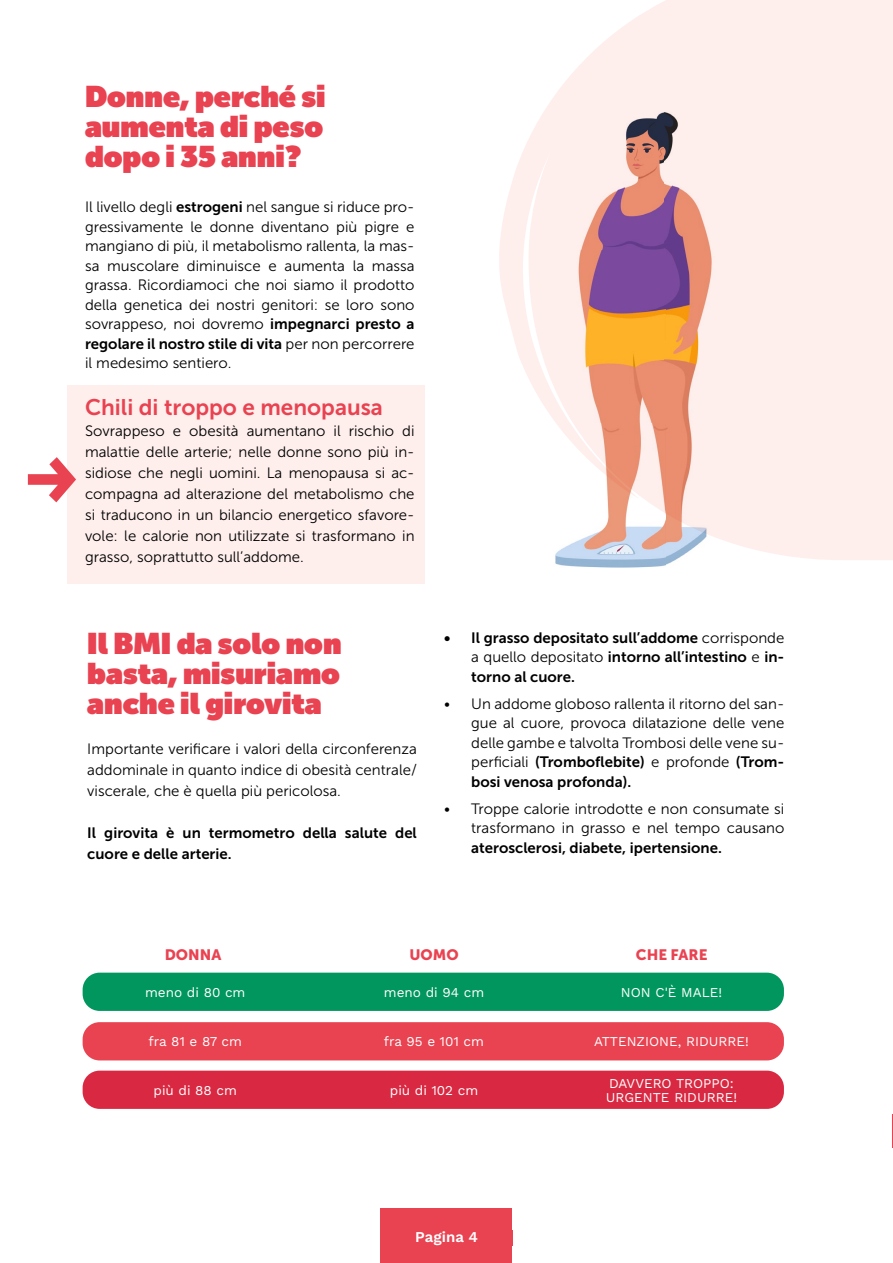
<style>
.page{position:relative;width:893px;height:1263px;background:#fff}
.page>*{position:absolute;margin:0;border:0;box-sizing:border-box;transform-origin:0 0}
.t1{font:900 29.7px/30px "Museo Sans Display";color:#e94251;text-align:justify}
.t2{font:22.5px "Museo Sans 700";color:#e94251}
.t3{font:15px/19.5px "Museo Sans 300";color:#000;text-align:justify}
.t4{font:15px/19.5px "Museo Sans 700";color:#000}
.t5{font:15px "Museo Sans 900";color:#e94251}
.t6{font:600 15px "Work Sans";color:#fff}
.t7{font:13.5px/13.5px "Work Sans";color:#fff}
.s1{font-family:"Museo Sans 700"}
.s2{font-family:"Museo Sans 300"}
</style>
<div class="page">
<hr style="left:892px;top:1114px;width:1px;height:34px;background:#e94251">
<div style="left:67px;top:385px;width:358px;height:199px;background:#feefed"></div>
<svg style="left:28px;top:457px;width:48px;height:45px"></svg>
<div style="left:381px;top:1209px;width:131px;height:54px;background:#e94251"></div>
<div style="left:83px;top:973px;width:701px;height:38px;background:#00965e;border-radius:17px"></div>
<div style="left:83px;top:1070px;width:701px;height:39px;background:#d92942;border-radius:17px"></div>
<div style="left:83px;top:1022px;width:701px;height:38px;background:#e94251;border-radius:17px"></div>
<svg style="left:499px;top:141px;width:29px;height:235px;fill:#feefed"></svg>
<svg style="left:528px;top:0;width:365px;height:560px;background:#fef0ee"></svg>
<img style="left:546px;top:78px;width:175px;height:490px">
<h1 class="t1" style="left:85px;top:82px;width:242px">Donne, perché si aumenta di peso dopo i 35 anni?</h1>
<p class="t3" style="left:85px;top:198px;width:331px">Il livello degli <span class="s1">estrogeni</span> nel sangue si riduce pro&shy;gressivamente le donne diventano più pigre e mangiano di più, il metabolismo rallenta, la mas&shy;sa muscolare diminuisce e aumenta la massa grassa. Ricordiamoci che noi siamo il prodotto della genetica dei nostri genitori: se loro sono sovrappeso, noi dovremo <span class="s1">impegnarci presto a</span></p>
<p class="t4" style="left:85px;top:334px;width:331px">regolare il nostro stile di vita <span class="s2">per non percorrere</span></p>
<p class="t3" style="left:85px;top:354px;width:148px">il medesimo sentiero.</p>
<h2 class="t2" style="left:85px;top:395px;width:299px">Chili di troppo e menopausa</h2>
<p class="t3" style="left:85px;top:420px;width:331px;line-height:21px">Sovrappeso e obesità aumentano il rischio di malattie delle arterie; nelle donne sono più in&shy;sidiose che negli uomini. La menopausa si ac&shy;compagna ad alterazione del metabolismo che si traducono in un bilancio energetico sfavore&shy;vole: le calorie non utilizzate si trasformano in grasso, soprattutto sull’addome.</p>
<h1 class="t1" style="left:87px;top:628px;width:256px">Il BMI da solo non basta, misuriamo anche il girovita</h1>
<p class="t3" style="left:87px;top:739px;width:331px;line-height:21px">Importante verificare i valori della circonferenza addominale in quanto indice di obesità centrale/ viscerale, che è quella più pericolosa.</p>
<p class="t4" style="left:87px;top:823px;width:331px;line-height:21px">Il girovita è un termometro della salute del cuore e delle arterie.</p>
<p class="t4" style="left:471px;top:628px;width:315px;text-align:justify;text-indent:-27px">• Il grasso depositato sull’addome <span class="s2">corrisponde a quello depositato</span> intorno all’intestino <span class="s2">e</span> in&shy;torno al cuore.</p>
<p class="t3" style="left:471px;top:694px;width:315px;text-indent:-27px">• Un addome globoso rallenta il ritorno del san&shy;gue al cuore, provoca dilatazione delle vene delle gambe e talvolta Trombosi delle vene su-</p>
<p class="t4" style="left:471px;top:752px;width:315px"><span class="s2">perficiali</span> (Tromboflebite) <span class="s2">e profonde</span> (Trom&shy;bosi venosa profonda).</p>
<p class="t3" style="left:444px;top:799px;width:342px;text-align:right">• Troppe calorie introdotte e non consumate si trasformano in grasso e nel tempo causano</p>
<p class="t4" style="left:471px;top:838px;width:252px">aterosclerosi, diabete, ipertensione.</p>
<p class="t5" style="left:165px;top:946px;width:58px">DONNA</p>
<p class="t5" style="left:409px;top:946px;width:51px">UOMO</p>
<p class="t5" style="left:636px;top:946px;width:73px">CHE FARE</p>
<p class="t7" style="left:145px;top:986px;width:102px">meno di 80 cm</p>
<p class="t7" style="left:384px;top:986px;width:102px">meno di 94 cm</p>
<p class="t7" style="left:621px;top:986px;width:103px">NON C'È MALE!</p>
<p class="t7" style="left:149px;top:1036px;width:95px">fra 81 e 87 cm</p>
<p class="t7" style="left:384px;top:1036px;width:102px">fra 95 e 101 cm</p>
<p class="t7" style="left:594px;top:1036px;width:156px">ATTENZIONE, RIDURRE!</p>
<p class="t7" style="left:606px;top:1077px;width:133px">DAVVERO TROPPO:<br>URGENTE RIDURRE!</p>
<p class="t7" style="left:154px;top:1084px;width:85px">più di 88 cm</p>
<p class="t7" style="left:390px;top:1084px;width:90px">più di 102 cm</p>
<p class="t6" style="left:415px;top:1228px;width:64px">Pagina 4</p>
</div>
